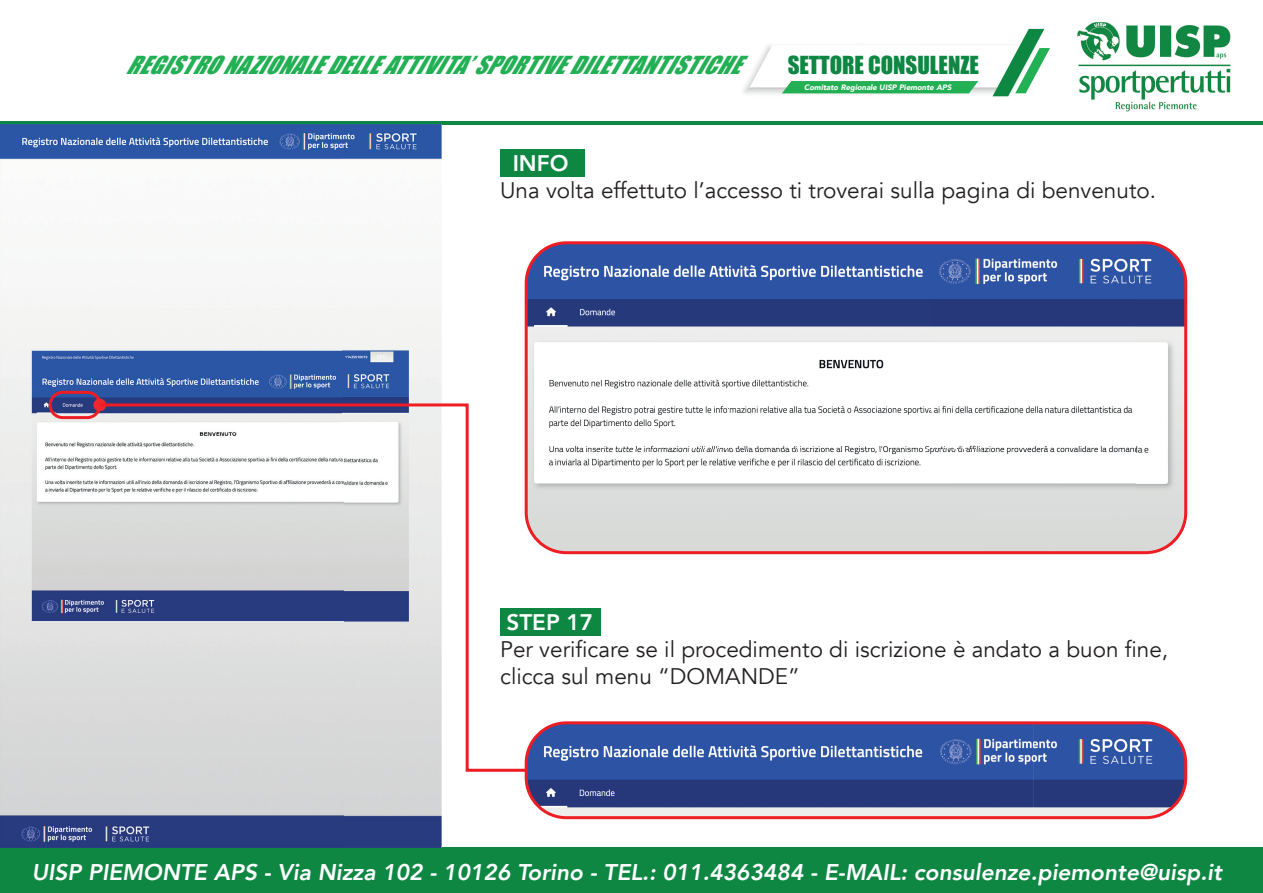
<style>
.page{position:relative;width:1263px;height:893px;background:#fff}
.page>*{position:absolute;margin:0;border:0;box-sizing:border-box;transform-origin:0 0}
.t1{font:italic 22.8px "Impact";color:#23b055}
.t2{font:22.8px "Impact";color:#0e8743}
.t3{font:italic 800 22.65px "Avenir";color:#fff}
.t4{font:22.5px/27px "Avenir";color:#231f20}
.t5{font:800 22.5px "Avenir";color:#fff}
.t6{font:italic 900 7.8px "Avenir";color:#fff}
</style>
<div class="page">
<div style="left:500px;top:149px;width:84px;height:28px;background:#0e8743"></div>
<div style="left:500px;top:608px;width:101px;height:28px;background:#0e8743"></div>
<img style="left:743px;top:80px;width:266px;height:17px">
<svg style="left:749px;top:29px;width:301px;height:67px"></svg>
<img style="left:1060px;top:22px;width:186px;height:103px">
<hr style="left:0;top:121px;width:1263px;height:3px;background:#0e8743">
<div style="left:0;top:847px;width:1263px;height:46px;background:#0e8743"></div>
<img style="left:526px;top:245px;width:660px;height:308px">
<div style="left:525px;top:241px;width:662px;height:313px;border:3px solid #ee1d23;border-radius:40px"></div>
<img style="left:526px;top:725px;width:660px;height:93px">
<div style="left:525px;top:721px;width:662px;height:98px;border:3px solid #ee1d23;border-radius:40px"></div>
<img style="left:0;top:124px;width:441px;height:723px">
<div style="left:49px;top:391px;width:52px;height:28px;border:3px solid #ee1d23;border-radius:13px"></div>
<div style="left:93px;top:399px;width:13px;height:12px;background:#ee292e;border-radius:50%"></div>
<svg style="left:97px;top:402px;width:432px;height:371px"></svg>
<p class="t1" style="left:126px;top:47px;width:634px">REGISTRONAZIONALEDELLEATTIVITA’SPORTIVEDILETTANTISTICHE</p>
<p class="t2" style="left:788px;top:47px;width:193px">SETTORE CONSULENZE</p>
<p class="t6" style="left:804px;top:81px;width:149px">Comitato Regionale UISP Piemonte APS</p>
<p class="t5" style="left:513px;top:146px;width:57px">INFO</p>
<p class="t4" style="left:500px;top:177px;width:657px">Una volta effettuto l’accesso ti troverai sulla pagina di benvenuto.</p>
<p class="t5" style="left:506px;top:605px;width:88px">STEP 17</p>
<p class="t4" style="left:500px;top:636px;width:669px">Per verificare se il procedimento di iscrizione è andato a buon fine, clicca sul menu “DOMANDE”</p>
<p class="t3" style="left:32px;top:859px;width:1191px">UISP PIEMONTE APS - Via Nizza 102 - 10126 Torino - TEL.: 011.4363484 - E-MAIL: consulenze.piemonte@uisp.it</p>
</div>
